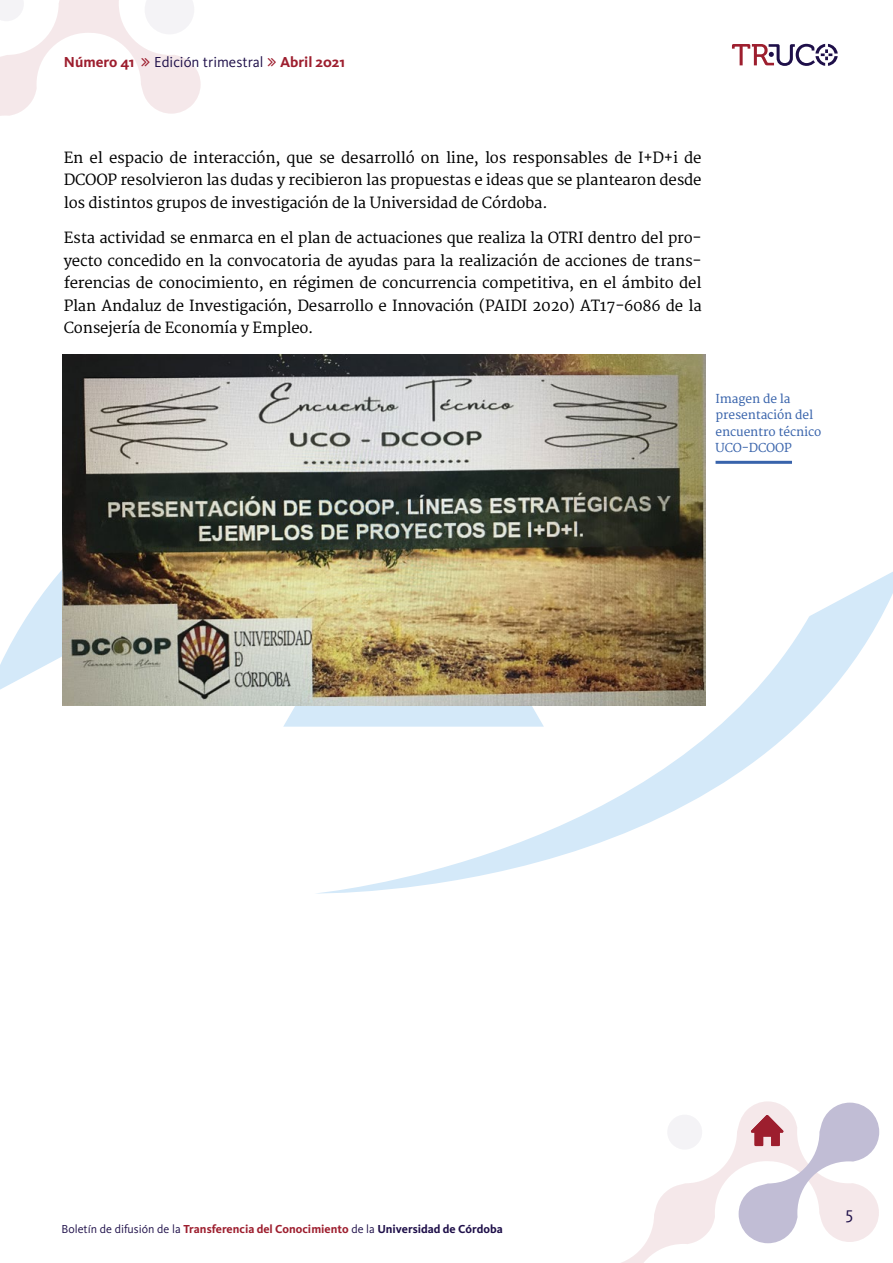
<style>
.page{position:relative;width:893px;height:1263px;background:#fff}
.page>*{position:absolute;margin:0;border:0;box-sizing:border-box;transform-origin:0 0}
.t1{font:18px "Kievit OT";color:#1e0f49}
.t2{font:15px/22.5px "Merriweather";letter-spacing:-.015em;color:#000;text-align:justify}
.t3{font:15px "Kievit OT";color:#1e0f49}
.t4{font:700 15px "Kievit OT";color:#9d1e2e}
.t5{font:700 12px "Kievit OT";color:#9d1e2e}
.t6{font:12px/16.5px "Merriweather";letter-spacing:-.01em;color:#3863ab}
.s1{font-weight:700;color:#9d1e2e}
.s2{font-weight:400;color:#1e0f49}
.s3{color:#1e0f49}
</style>
<div class="page">
<svg style="left:0;top:570px;width:62px;height:120px"></svg>
<svg style="left:316px;top:565px;width:577px;height:329px"></svg>
<svg style="left:283px;top:706px;width:261px;height:21px;background:#d6eaf9"></svg>
<svg style="left:621px;top:1101px;width:150px;height:162px"></svg>
<svg style="left:732px;top:44px;width:106px;height:22px"></svg>
<hr style="left:716px;top:461px;width:76px;height:3px;background:#3863ab">
<img style="left:62px;top:355px;width:643px;height:351px">
<svg style="left:739px;top:1102px;width:140px;height:141px"></svg>
<svg style="left:0;top:0;width:201px;height:116px"></svg>
<p class="t4" style="left:64px;top:53px;width:72px">Número 41</p>
<p class="t3" style="left:154px;top:53px;width:192px">Edición trimestral <span class="s1">Abril 2021</span></p>
<p class="t2" style="left:64px;top:147px;width:639px">En el espacio de interacción, que se desarrolló on line, los responsables de I+D+i de DCOOP resolvieron las dudas y recibieron las propuestas e ideas que se plantearon desde los distintos grupos de investigación de la Universidad de Córdoba.</p>
<p class="t2" style="left:64px;top:227px;width:639px">Esta actividad se enmarca en el plan de actuaciones que realiza la OTRI dentro del pro&shy;yecto concedido en la convocatoria de ayudas para la realización de acciones de trans&shy;ferencias de conocimiento, en régimen de concurrencia competitiva, en el ámbito del Plan Andaluz de Investigación, Desarrollo e Innovación (PAIDI 2020) AT17-6086 de la Consejería de Economía y Empleo.</p>
<p class="t6" style="left:716px;top:391px;width:107px">Imagen de la presentación del encuentro técnico<br>UCO-DCOOP</p>
<p class="t5" style="left:62px;top:1222px;width:443px"><span class="s2">Boletín de difusión de la</span> Transferencia del Conocimiento <span class="s2">de la</span> <span class="s3">Universidad de Córdoba</span></p>
<p class="t1" style="left:846px;top:1202px;width:9px">5</p>
</div>
